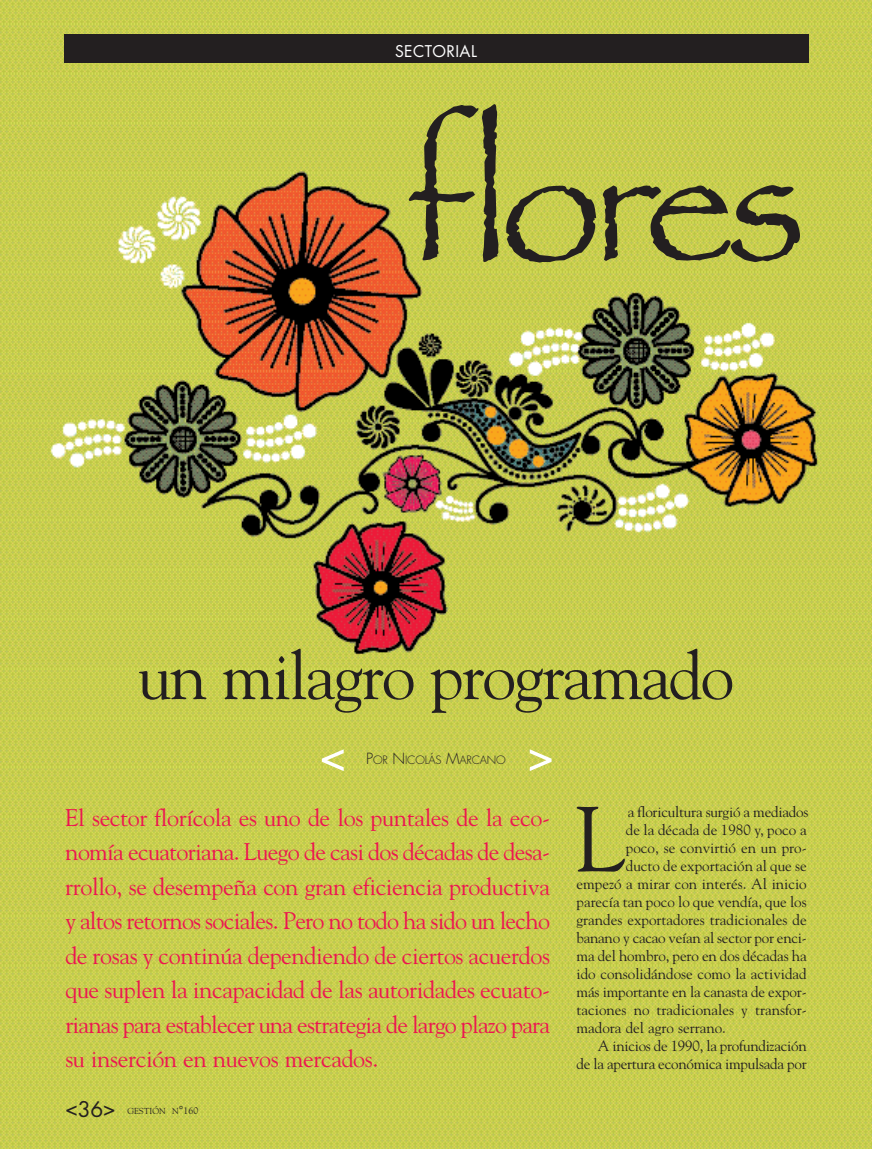
<style>
.page{position:relative;width:872px;height:1149px;background:#fff}
.page>*{position:absolute;margin:0;border:0;box-sizing:border-box;transform-origin:0 0}
.t1{font:165px "Papyrus";letter-spacing:-.04em;color:#231f20}
.t2{font:91.65px "Goudy";color:#231f20}
.t3{font:67.5px "Goudy";letter-spacing:-.03em;color:#231f20}
.t4{font:24px/34.5px "Goudy";letter-spacing:-.015em;color:#ed1451;text-align:justify}
.t5{font:21px "Futura";color:#231f20}
.t6{font:15.75px "Futura";letter-spacing:.025em;color:#fff}
.t7{font:15px "Goudy";color:#231f20}
.t8{font:15px "Goudy";letter-spacing:-.02em;color:#231f20}
.t9{font:300 11.25px "Futura";letter-spacing:-.015em;color:#231f20}
.t10{font:8.7px "Goudy";color:#231f20}
.s1{font-size:15px}
.s2{font-size:11.55px}
.s3{font-size:9.75px}
</style>
<div class="page">
<img style="left:0;top:0;width:872px;height:1148px">
<div style="left:64px;top:34px;width:744px;height:29px;background:#231f20"></div>
<svg style="left:322px;top:749px;width:22px;height:21px"></svg>
<svg style="left:530px;top:749px;width:21px;height:21px"></svg>
<p class="t6" style="left:395px;top:44px;width:83px">SECTORIAL</p>
<h1 class="t1" style="left:407px;top:105px;width:399px">flores</h1>
<h3 class="t3" style="left:138px;top:636px;width:598px">un milagro programado</h3>
<p class="t9" style="left:366px;top:754px;width:141px"><span class="s1">P</span>OR <span class="s1">N</span>ICOLÁS <span class="s1">M</span>ARCANO</p>
<p class="t4" style="left:65px;top:800px;width:486px">El sector florícola es uno de los puntales de la eco&shy;nomía ecuatoriana. Luego de casi dos décadas de desa&shy;rrollo, se desempeña con gran eficiencia productiva y altos retornos sociales. Pero no todo ha sido un lecho de rosas y continúa dependiendo de ciertos acuerdos que suplen la incapacidad de las autoridades ecuato&shy;rianas para establecer una estrategia de largo plazo para su inserción en nuevos mercados.</p>
<h3 class="t5" style="left:65px;top:1098px;width:52px">&lt;36&gt;</h3>
<p class="t10" style="left:127px;top:1104px;width:72px">GESTIÓN N<span class="s2">°</span><span class="s3">160</span></p>
<h2 class="t2" style="left:575px;top:785px;width:52px">L</h2>
<p class="t7" style="left:627px;top:803px;width:182px">a floricultura surgió a mediados</p>
<p class="t7" style="left:626px;top:821px;width:182px">de la década de 1980 y, poco a</p>
<p class="t7" style="left:626px;top:839px;width:182px">poco, se convirtió en un pro-</p>
<p class="t7" style="left:626px;top:857px;width:182px">ducto de exportación al que se</p>
<p class="t7" style="left:576px;top:875px;width:232px">empezó a mirar con interés. Al inicio</p>
<p class="t7" style="left:576px;top:893px;width:232px">parecía tan poco lo que vendía, que los</p>
<p class="t7" style="left:576px;top:911px;width:232px">grandes exportadores tradicionales de</p>
<p class="t8" style="left:576px;top:929px;width:232px">banano y cacao veían al sector por enci-</p>
<p class="t7" style="left:576px;top:947px;width:232px">ma del hombro, pero en dos décadas ha</p>
<p class="t7" style="left:576px;top:965px;width:232px">ido consolidándose como la actividad</p>
<p class="t7" style="left:576px;top:983px;width:232px">más importante en la canasta de expor-</p>
<p class="t7" style="left:576px;top:1001px;width:232px">taciones no tradicionales y transfor-</p>
<p class="t7" style="left:576px;top:1019px;width:151px">madora del agro serrano.</p>
<p class="t7" style="left:598px;top:1037px;width:210px">A inicios de 1990, la profundización</p>
<p class="t7" style="left:576px;top:1055px;width:232px">de la apertura económica impulsada por</p>
</div>
